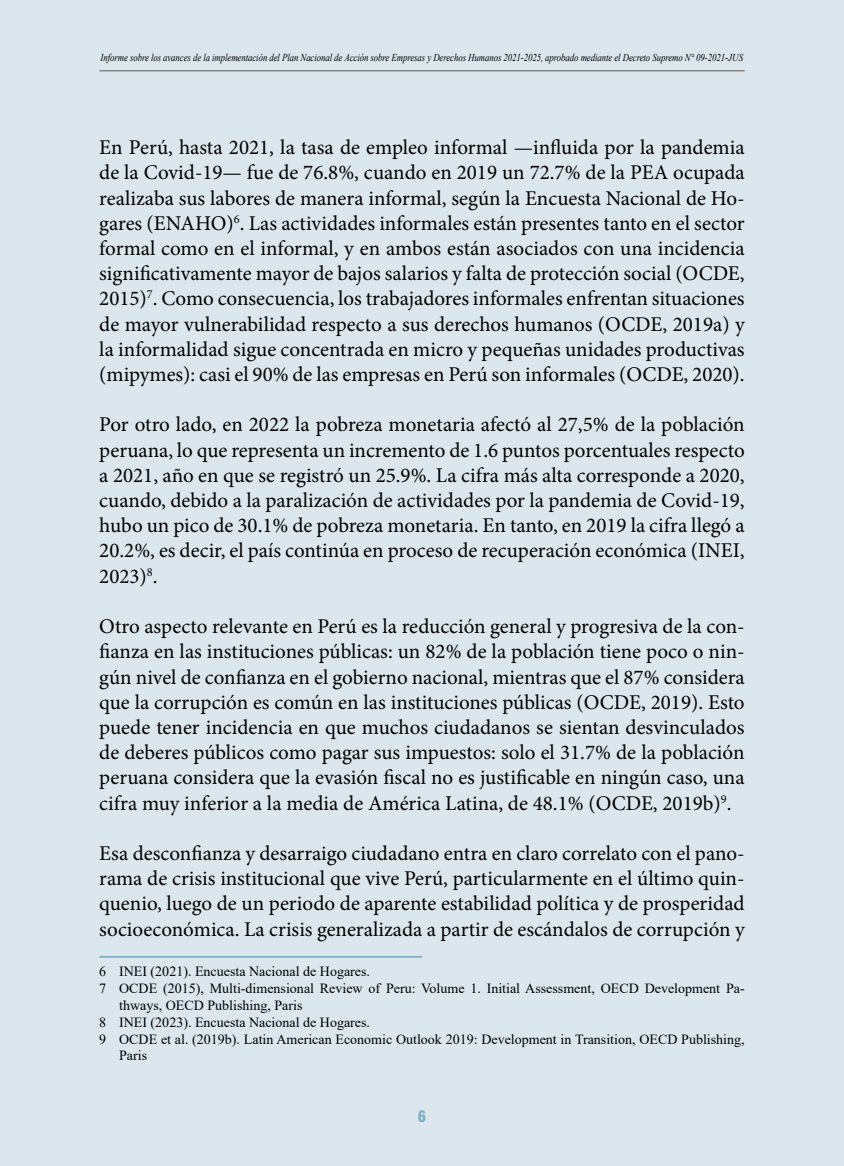
<style>
.page{position:relative;width:844px;height:1166px;background:#fff}
.page>*{position:absolute;margin:0;border:0;box-sizing:border-box;transform-origin:0 0}
.t1{font:21px/25.2px "Minion Pro";color:#000;text-align:justify}
.t2{font:900 17.5px "Acumin Pro Cond";color:#7eaec2}
.t3{font:14px "Times New Roman";color:#000}
.t4{font:italic 10.5px "Times New Roman";letter-spacing:-.01em;color:#000;scale:.84 1}
</style>
<div class="page">
<div style="left:0;top:0;width:843px;height:1166px;background:#dce6ed"></div>
<hr style="left:99px;top:70px;width:645px;height:1px;background:#5f564c">
<hr style="left:99px;top:956px;width:323px;height:1px;background:#7eaec2">
<p class="t4" style="left:101px;top:50px;width:766px">Informe sobre los avances de la implementación del Plan Nacional de Acción sobre Empresas y Derechos Humanos 2021-2025, aprobado mediante el Decreto Supremo N° 09-2021-JUS</p>
<p class="t1" style="left:99px;top:135px;width:646px">En Perú, hasta 2021, la tasa de empleo informal —influida por la pandemia de la Covid-19— fue de 76.8%, cuando en 2019 un 72.7% de la PEA ocupada realizaba sus labores de manera informal, según la Encuesta Nacional de Ho&shy;gares (ENAHO)<sup>6</sup>. Las actividades informales están presentes tanto en el sector formal como en el informal, y en ambos están asociados con una incidencia significativamente mayor de bajos salarios y falta de protección social (OCDE, 2015)<sup>7</sup>. Como consecuencia, los trabajadores informales enfrentan situaciones de mayor vulnerabilidad respecto a sus derechos humanos (OCDE, 2019a) y la informalidad sigue concentrada en micro y pequeñas unidades productivas (mipymes): casi el 90% de las empresas en Perú son informales (OCDE, 2020).</p>
<p class="t1" style="left:99px;top:412px;width:646px">Por otro lado, en 2022 la pobreza monetaria afectó al 27,5% de la población peruana, lo que representa un incremento de 1.6 puntos porcentuales respecto a 2021, año en que se registró un 25.9%. La cifra más alta corresponde a 2020, cuando, debido a la paralización de actividades por la pandemia de Covid-19, hubo un pico de 30.1% de pobreza monetaria. En tanto, en 2019 la cifra llegó a 20.2%, es decir, el país continúa en proceso de recuperación económica (INEI, 2023)<sup>8</sup>.</p>
<p class="t1" style="left:99px;top:614px;width:646px">Otro aspecto relevante en Perú es la reducción general y progresiva de la con&shy;fianza en las instituciones públicas: un 82% de la población tiene poco o nin&shy;gún nivel de confianza en el gobierno nacional, mientras que el 87% considera que la corrupción es común en las instituciones públicas (OCDE, 2019). Esto puede tener incidencia en que muchos ciudadanos se sientan desvinculados de deberes públicos como pagar sus impuestos: solo el 31.7% de la población peruana considera que la evasión fiscal no es justificable en ningún caso, una cifra muy inferior a la media de América Latina, de 48.1% (OCDE, 2019b)<sup>9</sup>.</p>
<p class="t1" style="left:99px;top:841px;width:646px">Esa desconfianza y desarraigo ciudadano entra en claro correlato con el pano&shy;rama de crisis institucional que vive Perú, particularmente en el último quin&shy;quenio, luego de un periodo de aparente estabilidad política y de prosperidad socioeconómica. La crisis generalizada a partir de escándalos de corrupción y</p>
<p class="t3" style="left:99px;top:962px;width:272px">6 INEI (2021). Encuesta Nacional de Hogares.</p>
<p class="t3" style="left:99px;top:978px;width:646px">7 OCDE (2015), Multi-dimensional Review of Peru: Volume 1. Initial Assessment, OECD Development Pa-</p>
<p class="t3" style="left:119px;top:995px;width:185px">thways, OECD Publishing, Paris</p>
<p class="t3" style="left:99px;top:1012px;width:272px">8 INEI (2023). Encuesta Nacional de Hogares.</p>
<p class="t3" style="left:99px;top:1029px;width:646px">9 OCDE et al. (2019b). Latin American Economic Outlook 2019: Development in Transition, OECD Publishing,</p>
<p class="t3" style="left:119px;top:1046px;width:29px">Paris</p>
<p class="t2" style="left:418px;top:1104px;width:10px">6</p>
</div>
